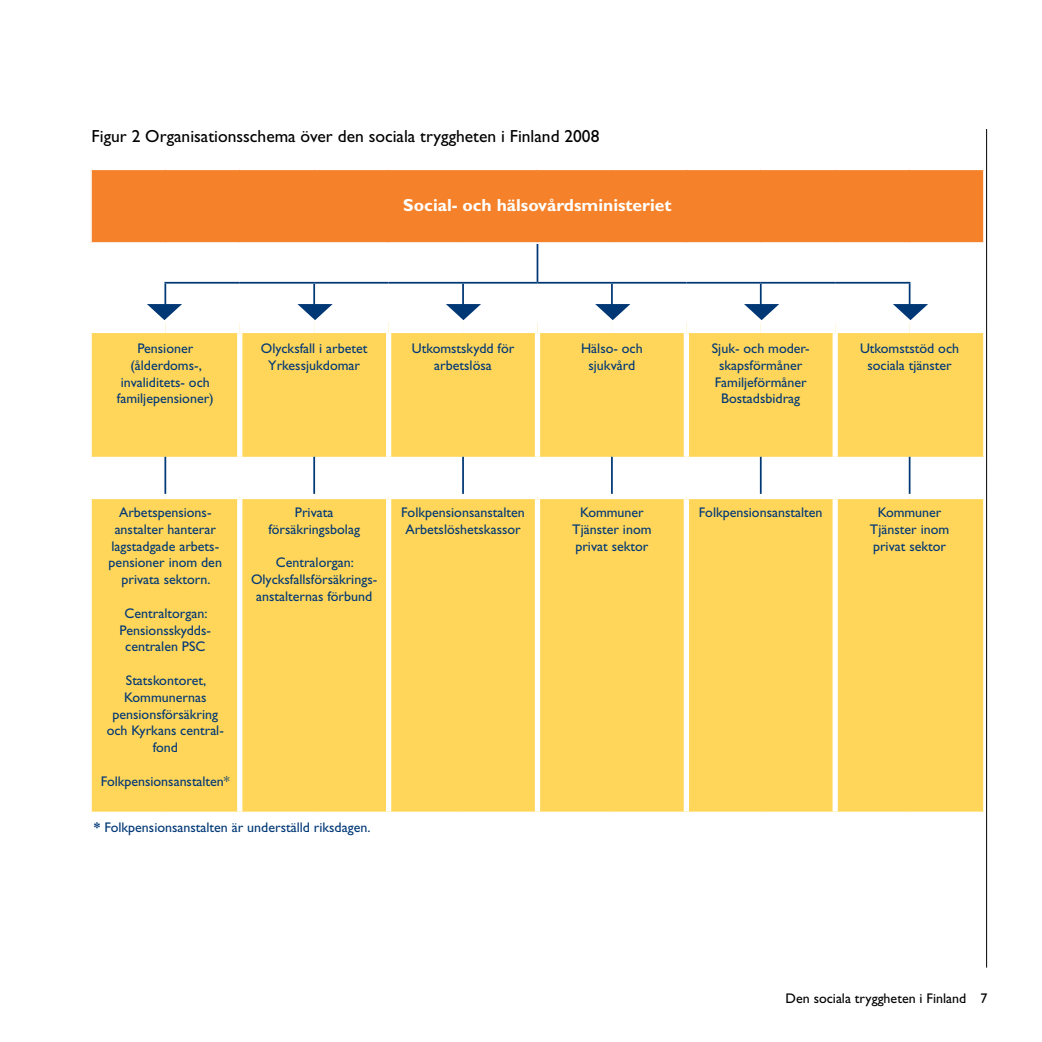
<style>
.page{position:relative;width:1042px;height:1042px;background:#fff}
.page>*{position:absolute;margin:0;border:0;box-sizing:border-box;transform-origin:0 0}
.t1{font:17.5px "Gill Sans";color:#000}
.t2{font:700 17.5px "Gill Sans";color:#fff}
.t3{font:14px/16.8px "Gill Sans";color:#003876;text-align:center}
.t4{font:14px "Gill Sans";color:#000}
.s1{font-weight:700}
</style>
<div class="page">
<hr style="left:986px;top:129px;width:1px;height:838px;background:#000">
<div style="left:91px;top:169px;width:893px;height:74px;background:#f5822a"></div>
<svg style="left:92px;top:333px;width:891px;height:478px;background:#fed966"></svg>
<div style="left:90px;top:494px;width:75px;height:5px;background:#fff"></div>
<div style="left:165px;top:494px;width:75px;height:5px;background:#fff"></div>
<div style="left:240px;top:494px;width:74px;height:5px;background:#fff"></div>
<div style="left:314px;top:494px;width:75px;height:5px;background:#fff"></div>
<div style="left:389px;top:494px;width:74px;height:5px;background:#fff"></div>
<div style="left:463px;top:494px;width:74px;height:5px;background:#fff"></div>
<div style="left:537px;top:494px;width:75px;height:5px;background:#fff"></div>
<div style="left:612px;top:494px;width:74px;height:5px;background:#fff"></div>
<div style="left:686px;top:494px;width:75px;height:5px;background:#fff"></div>
<div style="left:761px;top:494px;width:74px;height:5px;background:#fff"></div>
<div style="left:835px;top:494px;width:74px;height:5px;background:#fff"></div>
<div style="left:909px;top:494px;width:76px;height:5px;background:#fff"></div>
<div style="left:237px;top:333px;width:5px;height:124px;background:#fff"></div>
<div style="left:386px;top:333px;width:5px;height:124px;background:#fff"></div>
<div style="left:535px;top:333px;width:5px;height:124px;background:#fff"></div>
<div style="left:684px;top:333px;width:5px;height:124px;background:#fff"></div>
<div style="left:832px;top:333px;width:6px;height:124px;background:#fff"></div>
<div style="left:237px;top:499px;width:5px;height:312px;background:#fff"></div>
<div style="left:386px;top:499px;width:5px;height:312px;background:#fff"></div>
<div style="left:535px;top:499px;width:5px;height:312px;background:#fff"></div>
<div style="left:684px;top:499px;width:5px;height:312px;background:#fff"></div>
<div style="left:832px;top:499px;width:6px;height:312px;background:#fff"></div>
<hr style="left:90px;top:168px;width:75px;height:2px;background:#fff">
<hr style="left:90px;top:170px;width:2px;height:72px;background:#fff">
<hr style="left:165px;top:168px;width:75px;height:2px;background:#fff">
<hr style="left:240px;top:168px;width:74px;height:2px;background:#fff">
<hr style="left:314px;top:168px;width:75px;height:2px;background:#fff">
<hr style="left:389px;top:168px;width:74px;height:2px;background:#fff">
<hr style="left:463px;top:168px;width:74px;height:2px;background:#fff">
<hr style="left:537px;top:168px;width:75px;height:2px;background:#fff">
<hr style="left:612px;top:168px;width:74px;height:2px;background:#fff">
<hr style="left:686px;top:168px;width:75px;height:2px;background:#fff">
<hr style="left:761px;top:168px;width:74px;height:2px;background:#fff">
<hr style="left:835px;top:168px;width:74px;height:2px;background:#fff">
<hr style="left:909px;top:168px;width:76px;height:2px;background:#fff">
<hr style="left:983px;top:170px;width:2px;height:72px;background:#fff">
<hr style="left:90px;top:242px;width:75px;height:2px;background:#fff">
<hr style="left:165px;top:242px;width:75px;height:2px;background:#fff">
<hr style="left:240px;top:242px;width:74px;height:2px;background:#fff">
<hr style="left:314px;top:242px;width:75px;height:2px;background:#fff">
<hr style="left:389px;top:242px;width:74px;height:2px;background:#fff">
<hr style="left:463px;top:242px;width:74px;height:2px;background:#fff">
<hr style="left:537px;top:242px;width:75px;height:2px;background:#fff">
<hr style="left:612px;top:242px;width:74px;height:2px;background:#fff">
<hr style="left:686px;top:242px;width:75px;height:2px;background:#fff">
<hr style="left:761px;top:242px;width:74px;height:2px;background:#fff">
<hr style="left:835px;top:242px;width:74px;height:2px;background:#fff">
<hr style="left:909px;top:242px;width:76px;height:2px;background:#fff">
<hr style="left:164px;top:457px;width:2px;height:37px;background:#003876">
<hr style="left:313px;top:457px;width:2px;height:37px;background:#003876">
<hr style="left:462px;top:457px;width:2px;height:37px;background:#003876">
<hr style="left:611px;top:457px;width:2px;height:37px;background:#003876">
<hr style="left:760px;top:457px;width:1px;height:37px;background:#003876">
<hr style="left:909px;top:457px;width:1px;height:37px;background:#003876">
<hr style="left:164px;top:284px;width:2px;height:28px;background:#003876">
<hr style="left:313px;top:284px;width:2px;height:28px;background:#003876">
<hr style="left:462px;top:284px;width:2px;height:28px;background:#003876">
<hr style="left:611px;top:284px;width:2px;height:28px;background:#003876">
<hr style="left:536px;top:244px;width:2px;height:38px;background:#003876">
<hr style="left:164px;top:282px;width:76px;height:2px;background:#003876">
<hr style="left:240px;top:282px;width:74px;height:2px;background:#003876">
<hr style="left:314px;top:282px;width:75px;height:2px;background:#003876">
<hr style="left:389px;top:282px;width:74px;height:2px;background:#003876">
<hr style="left:463px;top:282px;width:74px;height:2px;background:#003876">
<hr style="left:537px;top:282px;width:75px;height:2px;background:#003876">
<hr style="left:612px;top:282px;width:74px;height:2px;background:#003876">
<hr style="left:686px;top:282px;width:75px;height:2px;background:#003876">
<hr style="left:761px;top:282px;width:74px;height:2px;background:#003876">
<hr style="left:835px;top:282px;width:75px;height:2px;background:#003876">
<svg style="left:147px;top:304px;width:35px;height:16px"></svg>
<svg style="left:297px;top:304px;width:36px;height:16px"></svg>
<svg style="left:446px;top:304px;width:35px;height:16px"></svg>
<svg style="left:595px;top:304px;width:35px;height:16px"></svg>
<svg style="left:744px;top:284px;width:35px;height:36px"></svg>
<svg style="left:893px;top:284px;width:35px;height:36px"></svg>
<p class="t1" style="left:92px;top:126px;width:509px">Figur 2 Organisationsschema över den sociala tryggheten i Finland 2008</p>
<p class="t2" style="left:403px;top:195px;width:270px">Social- och hälsovårdsministeriet</p>
<p class="t3" style="left:117px;top:340px;width:98px">Pensioner (ålderdoms-, invaliditets- och familjepensioner)</p>
<p class="t3" style="left:261px;top:340px;width:108px">Olycksfall i arbetet<br>Yrkessjukdomar</p>
<p class="t3" style="left:412px;top:340px;width:104px">Utkomstskydd för arbetslösa</p>
<p class="t3" style="left:581px;top:340px;width:63px">Hälso- och sjukvård</p>
<p class="t3" style="left:712px;top:340px;width:98px">Sjuk- och moder&shy;skapsförmåner<br>Familjeförmåner<br>Bostadsbidrag</p>
<p class="t3" style="left:860px;top:340px;width:101px">Utkomststöd och sociala tjänster</p>
<p class="t3" style="left:109px;top:504px;width:115px">Arbetspensions&shy;anstalter hanterar lagstadgade arbets&shy;pensioner inom den privata sektorn.</p>
<p class="t3" style="left:120px;top:605px;width:92px">Centraltorgan:<br>Pensionsskydds&shy;centralen PSC</p>
<p class="t3" style="left:107px;top:672px;width:119px">Statskontoret,<br>Kommunernas pensionsförsäkring och Kyrkans central&shy;fond</p>
<p class="t3" style="left:101px;top:773px;width:130px">Folkpensionsanstalten*</p>
<p class="t3" style="left:268px;top:504px;width:93px">Privata försäkringsbolag</p>
<p class="t3" style="left:251px;top:554px;width:127px">Centralorgan:<br>Olycksfallsförsäkrings&shy;anstalternas förbund</p>
<p class="t3" style="left:94px;top:819px;width:278px"><span class="s1">*</span> Folkpensionsanstalten är underställd riksdagen.</p>
<p class="t3" style="left:401px;top:504px;width:125px;text-align:left">Folkpensionsanstalten<br>Arbetslöshetskassor</p>
<p class="t3" style="left:572px;top:504px;width:81px">Kommuner<br>Tjänster inom privat sektor</p>
<p class="t3" style="left:699px;top:504px;width:125px">Folkpensionsanstalten</p>
<p class="t3" style="left:870px;top:504px;width:81px">Kommuner<br>Tjänster inom privat sektor</p>
<p class="t4" style="left:785px;top:990px;width:203px">Den sociala tryggheten i Finland 7</p>
</div>
